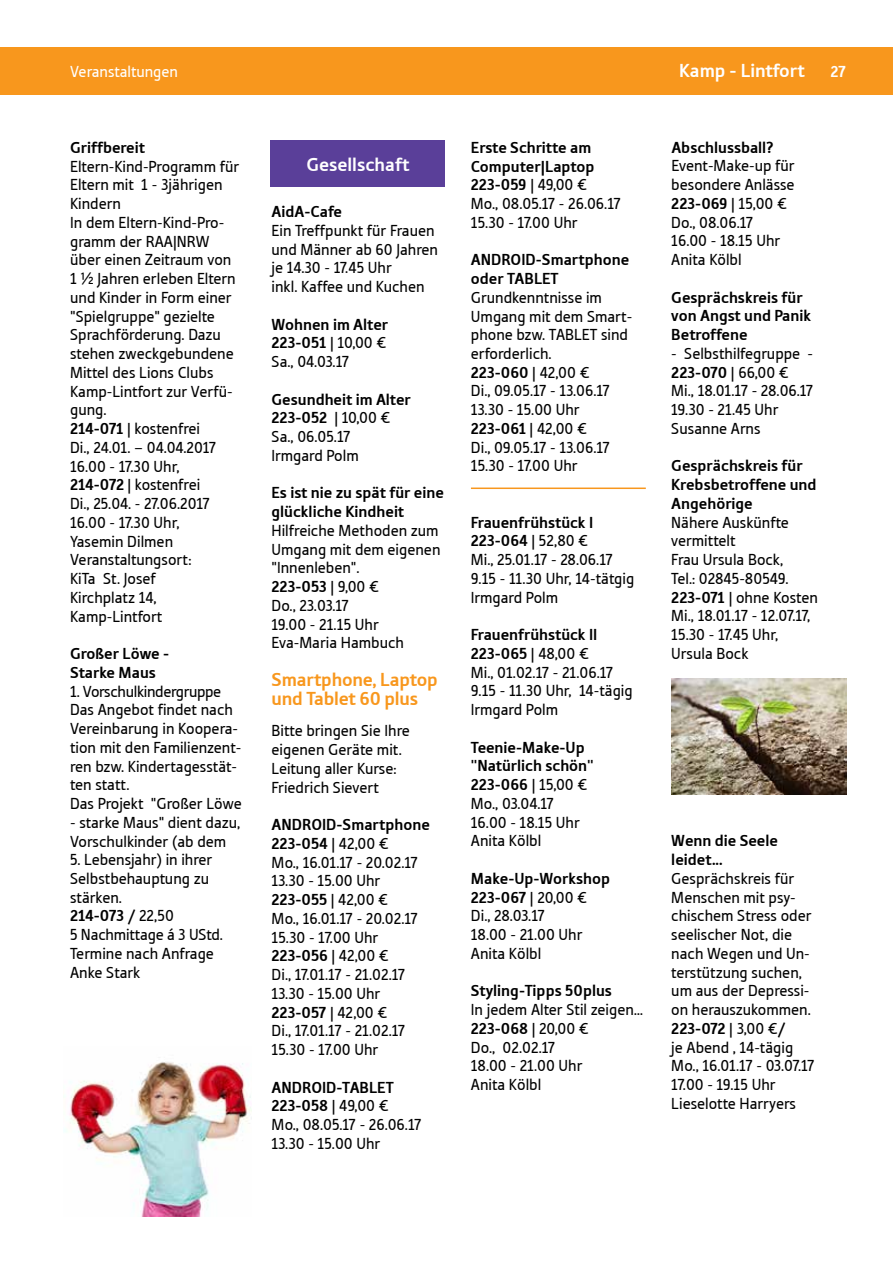
<style>
.page{position:relative;width:893px;height:1263px;background:#fff}
.page>*{position:absolute;margin:0;border:0;box-sizing:border-box;transform-origin:0 0}
.t1{font:19.5px/18.8px "Tabula ITCTT Bold";letter-spacing:-.01em;color:#f8971d}
.t2{font:19.5px "Tabula ITCTT Bold";color:#fff}
.t3{font:16.5px/18.8px "Tabula ITCTT Book";color:#000}
.t4{font:16.5px/18.8px "Tabula ITCTT Bold";color:#000}
.t5{font:16.5px "Tabula ITCTT Book";color:#fff}
.t6{font:16.5px "Tabula ITCTT Bold";color:#fff}
.s1{font-family:"Tabula ITCTT Bold"}
.s2{font-family:"Tabula ITCTT Book"}
</style>
<div class="page">
<div style="left:0;top:47px;width:893px;height:48px;background:#f8971d"></div>
<div style="left:271px;top:140px;width:174px;height:47px;background:#5a3f99"></div>
<img style="left:671px;top:678px;width:175px;height:117px">
<img style="left:64px;top:1062px;width:188px;height:154px">
<hr style="left:471px;top:487px;width:175px;height:2px;background:#f8971d">
<p class="t5" style="left:70px;top:62px;width:109px">Veranstaltungen</p>
<p class="t2" style="left:679px;top:59px;width:127px">Kamp - Lintfort</p>
<p class="t6" style="left:830px;top:62px;width:17px">27</p>
<p class="t4" style="left:70px;top:138px;width:76px">Griffbereit</p>
<p class="t3" style="left:70px;top:157px;width:171px">Eltern-Kind-Programm für<br>Eltern mit 1 - 3jährigen<br>Kindern<br>In dem Eltern-Kind-Pro&shy;gramm der RAA|NRW über einen Zeitraum von<br>1 ½ Jahren erleben Eltern und Kinder in Form einer "Spielgruppe" gezielte<br>Sprachförderung. Dazu stehen zweckgebundene<br>Mittel des Lions Clubs<br>Kamp-Lintfort zur Verfü&shy;gung.<br><span class="s1">214-071</span> | kostenfrei<br>Di., 24.01. – 04.04.2017<br>16.00 - 17.30 Uhr,<br><span class="s1">214-072</span> | kostenfrei<br>Di., 25.04. - 27.06.2017<br>16.00 - 17.30 Uhr,<br>Yasemin Dilmen<br>Veranstaltungsort:<br>KiTa St. Josef<br>Kirchplatz 14,<br>Kamp-Lintfort</p>
<p class="t4" style="left:70px;top:644px;width:101px">Großer Löwe -<br>Starke Maus</p>
<p class="t3" style="left:70px;top:681px;width:173px">1. Vorschulkindergruppe<br>Das Angebot findet nach<br>Vereinbarung in Koopera&shy;tion mit den Familienzent&shy;ren bzw. Kindertagesstät&shy;ten statt.<br>Das Projekt "Großer Löwe</p>
<p class="t3" style="left:70px;top:813px;width:172px">- starke Maus" dient dazu,<br>Vorschulkinder (ab dem</p>
<p class="t3" style="left:70px;top:850px;width:144px">5. Lebensjahr) in ihrer<br>Selbstbehauptung zu stärken.</p>
<p class="t4" style="left:70px;top:906px;width:105px">214-073 <span class="s2">/ 22,50</span></p>
<p class="t3" style="left:70px;top:925px;width:154px">5 Nachmittage á 3 UStd.<br>Termine nach Anfrage<br>Anke Stark</p>
<p class="t2" style="left:306px;top:153px;width:104px">Gesellschaft</p>
<p class="t4" style="left:272px;top:202px;width:72px">AidA-Cafe</p>
<p class="t3" style="left:272px;top:221px;width:168px">Ein Treffpunkt für Frauen und Männer ab 60 Jahren je 14.30 - 17.45 Uhr<br>inkl. Kaffee und Kuchen</p>
<p class="t4" style="left:272px;top:315px;width:118px">Wohnen im Alter<br>223-051 <span class="s2">| 10,00 €</span></p>
<p class="t3" style="left:272px;top:352px;width:79px">Sa., 04.03.17</p>
<p class="t4" style="left:272px;top:390px;width:141px">Gesundheit im Alter<br>223-052 <span class="s2">| 10,00 €</span></p>
<p class="t3" style="left:272px;top:427px;width:89px">Sa., 06.05.17<br>Irmgard Polm</p>
<p class="t4" style="left:272px;top:483px;width:174px">Es ist nie zu spät für eine glückliche Kindheit</p>
<p class="t3" style="left:272px;top:521px;width:170px;text-align:justify">Hilfreiche Methoden zum Umgang mit dem eigenen "Innenleben".</p>
<p class="t4" style="left:272px;top:577px;width:109px">223-053 <span class="s2">| 9,00 €</span></p>
<p class="t3" style="left:272px;top:596px;width:134px">Do., 23.03.17<br>19.00 - 21.15 Uhr<br>Eva-Maria Hambuch</p>
<p class="t1" style="left:272px;top:670px;width:168px">Smartphone, Laptop und Tablet 60 plus</p>
<p class="t3" style="left:272px;top:721px;width:140px">Bitte bringen Sie Ihre eigenen Geräte mit.<br>Leitung aller Kurse:<br>Friedrich Sievert</p>
<p class="t4" style="left:272px;top:815px;width:160px">ANDROID-Smartphone<br>223-054 <span class="s2">| 42,00 €</span></p>
<p class="t3" style="left:272px;top:853px;width:148px">Mo., 16.01.17 - 20.02.17<br>13.30 - 15.00 Uhr</p>
<p class="t4" style="left:272px;top:890px;width:118px">223-055 <span class="s2">| 42,00 €</span></p>
<p class="t3" style="left:272px;top:909px;width:148px">Mo., 16.01.17 - 20.02.17<br>15.30 - 17.00 Uhr</p>
<p class="t4" style="left:272px;top:946px;width:119px">223-056 <span class="s2">| 42,00 €</span></p>
<p class="t3" style="left:272px;top:965px;width:135px">Di., 17.01.17 - 21.02.17<br>13.30 - 15.00 Uhr</p>
<p class="t4" style="left:272px;top:1003px;width:117px">223-057 <span class="s2">| 42,00 €</span></p>
<p class="t3" style="left:272px;top:1021px;width:135px">Di., 17.01.17 - 21.02.17<br>15.30 - 17.00 Uhr</p>
<p class="t4" style="left:272px;top:1078px;width:124px">ANDROID-TABLET<br>223-058 <span class="s2">| 49,00 €</span></p>
<p class="t3" style="left:272px;top:1115px;width:151px">Mo., 08.05.17 - 26.06.17<br>13.30 - 15.00 Uhr</p>
<p class="t4" style="left:471px;top:138px;width:125px">Erste Schritte am<br>Computer|Laptop<br>223-059 <span class="s2">| 49,00 €</span></p>
<p class="t3" style="left:471px;top:194px;width:151px">Mo., 08.05.17 - 26.06.17<br>15.30 - 17.00 Uhr</p>
<p class="t4" style="left:471px;top:250px;width:160px">ANDROID-Smartphone oder TABLET</p>
<p class="t3" style="left:471px;top:288px;width:163px">Grundkenntnisse im<br>Umgang mit dem Smart&shy;phone bzw. TABLET</p>
<p class="t3" style="left:601px;top:325px;width:28px">sind</p>
<p class="t3" style="left:471px;top:344px;width:82px">erforderlich.</p>
<p class="t4" style="left:471px;top:363px;width:120px">223-060 <span class="s2">| 42,00 €</span></p>
<p class="t3" style="left:471px;top:381px;width:140px">Di., 09.05.17 - 13.06.17<br>13.30 - 15.00 Uhr</p>
<p class="t4" style="left:471px;top:419px;width:118px">223-061 <span class="s2">| 42,00 €</span></p>
<p class="t3" style="left:471px;top:438px;width:140px">Di., 09.05.17 - 13.06.17<br>15.30 - 17.00 Uhr</p>
<p class="t4" style="left:471px;top:513px;width:124px">Frauenfrühstück I<br>223-064 <span class="s2">| 52,80 €</span></p>
<p class="t3" style="left:471px;top:550px;width:165px">Mi., 25.01.17 - 28.06.17<br>9.15 - 11.30 Uhr, 14-tätgig<br>Irmgard Polm</p>
<p class="t4" style="left:471px;top:625px;width:128px">Frauenfrühstück II<br>223-065 <span class="s2">| 48,00 €</span></p>
<p class="t3" style="left:471px;top:663px;width:163px">Mi., 01.02.17 - 21.06.17<br>9.15 - 11.30 Uhr, 14-tägig<br>Irmgard Polm</p>
<p class="t4" style="left:471px;top:738px;width:124px">Teenie-Make-Up "Natürlich schön"<br>223-066 <span class="s2">| 15,00 €</span></p>
<p class="t3" style="left:471px;top:794px;width:111px">Mo., 03.04.17<br>16.00 - 18.15 Uhr<br>Anita Kölbl</p>
<p class="t4" style="left:471px;top:869px;width:141px">Make-Up-Workshop<br>223-067 <span class="s2">| 20,00 €</span></p>
<p class="t3" style="left:471px;top:906px;width:113px">Di., 28.03.17<br>18.00 - 21.00 Uhr<br>Anita Kölbl</p>
<p class="t4" style="left:471px;top:981px;width:143px">Styling-Tipps 50plus</p>
<p class="t3" style="left:471px;top:1000px;width:174px">In jedem Alter Stil zeigen…</p>
<p class="t4" style="left:471px;top:1019px;width:120px">223-068 <span class="s2">| 20,00 €</span></p>
<p class="t3" style="left:471px;top:1038px;width:113px">Do., 02.02.17<br>18.00 - 21.00 Uhr<br>Anita Kölbl</p>
<p class="t4" style="left:671px;top:138px;width:103px">Abschlussball?</p>
<p class="t3" style="left:671px;top:156px;width:125px">Event-Make-up für besondere Anlässe</p>
<p class="t4" style="left:671px;top:194px;width:117px">223-069 <span class="s2">| 15,00 €</span></p>
<p class="t3" style="left:671px;top:212px;width:111px">Do., 08.06.17<br>16.00 - 18.15 Uhr<br>Anita Kölbl</p>
<p class="t4" style="left:671px;top:288px;width:141px">Gesprächskreis für von Angst und Panik<br>Betroffene</p>
<p class="t3" style="left:671px;top:344px;width:143px">- Selbsthilfegruppe -</p>
<p class="t4" style="left:671px;top:363px;width:119px">223-070 <span class="s2">| 66,00 €</span></p>
<p class="t3" style="left:671px;top:381px;width:144px">Mi., 18.01.17 - 28.06.17<br>19.30 - 21.45 Uhr<br>Susanne Arns</p>
<p class="t4" style="left:671px;top:456px;width:147px">Gesprächskreis für<br>Krebsbetroffene und<br>Angehörige</p>
<p class="t3" style="left:671px;top:512px;width:148px">Nähere Auskünfte vermittelt<br>Frau Ursula Bock,<br>Tel.: 02845-80549.<br><span class="s1">223-071</span> | ohne Kosten<br>Mi., 18.01.17 - 12.07.17,<br>15.30 - 17.45 Uhr,<br>Ursula Bock</p>
<p class="t4" style="left:671px;top:831px;width:108px">Wenn die Seele leidet...</p>
<p class="t3" style="left:671px;top:869px;width:142px">Gesprächskreis für<br>Menschen mit psy&shy;chischem Stress oder seelischer Not, die nach Wegen und Un&shy;terstützung suchen, um aus der Depressi&shy;on herauszukommen.</p>
<p class="t4" style="left:671px;top:1019px;width:116px">223-072 <span class="s2">| 3,00 €/</span></p>
<p class="t3" style="left:671px;top:1037px;width:145px">je Abend , 14-tägig<br>Mo., 16.01.17 - 03.07.17<br>17.00 - 19.15 Uhr<br>Lieselotte Harryers</p>
</div>
